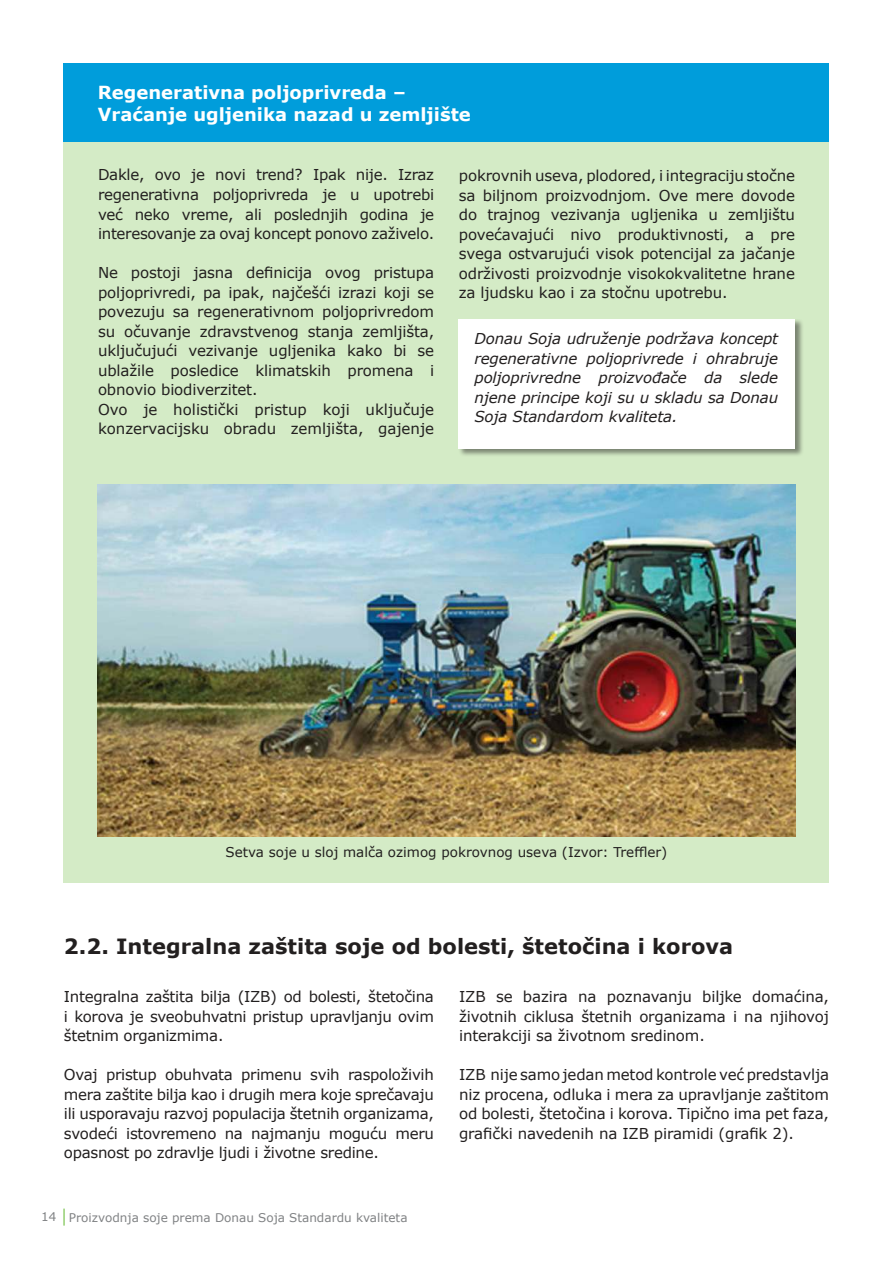
<style>
.page{position:relative;width:893px;height:1263px;background:#fff}
.page>*{position:absolute;margin:0;border:0;box-sizing:border-box;transform-origin:0 0}
.t1{font:700 21px "Verdana";color:#221f1f}
.t2{font:700 18px/21.6px "Verdana";color:#fff}
.t3{font:15px/19.5px "Verdana";letter-spacing:-.01em;color:#221f1f;text-align:justify}
.t4{font:italic 15px/19.5px "Verdana";letter-spacing:-.01em;color:#221f1f;text-align:justify}
.t5{font:13.5px "Verdana";color:#221f1f}
.t6{font:12px "Verdana";color:#808284}
</style>
<div class="page">
<svg style="left:63px;top:1208px;width:2px;height:17px"></svg>
<div style="left:64px;top:86px;width:765px;height:797px;background:#d4ebc6"></div>
<div style="left:64px;top:64px;width:765px;height:78px;background:#009ddb"></div>
<img style="left:98px;top:485px;width:697px;height:351px">
<div style="left:458px;top:319px;width:346px;height:138px;background:#221f1f;opacity:.5"></div>
<div style="left:459px;top:319px;width:336px;height:129px;background:#fff"></div>
<p class="t2" style="left:98px;top:83px;width:374px">Regenerativna poljoprivreda –<br>Vraćanje ugljenika nazad u zemljište</p>
<p class="t3" style="left:98px;top:165px;width:338px">Dakle, ovo je novi trend? Ipak nije. Izraz regenerativna poljoprivreda je u upotrebi već neko vreme, ali poslednjih godina je interesovanje za ovaj koncept ponovo zaživelo.</p>
<p class="t3" style="left:98px;top:263px;width:338px;text-align:left">Ne postoji jasna definicija ovog pristupa poljoprivredi, pa ipak, najčešći izrazi koji se povezuju sa regenerativnom poljoprivredom su očuvanje zdravstvenog stanja zemljišta, uključujući vezivanje ugljenika kako bi se ublažile posledice klimatskih promena i obnovio biodiverzitet.<br>Ovo je holistički pristup koji uključuje konzervacijsku obradu zemljišta, gajenje</p>
<p class="t3" style="left:459px;top:166px;width:338px">pokrovnih useva, plodored, i integraciju stočne sa biljnom proizvodnjom. Ove mere dovode do trajnog vezivanja ugljenika u zemljištu povećavajući nivo produktivnosti, a pre svega ostvarujući visok potencijal za jačanje održivosti proizvodnje visokokvalitetne hrane za ljudsku kao i za stočnu upotrebu.</p>
<p class="t4" style="left:474px;top:329px;width:305px">Donau Soja udruženje podržava koncept regenerativne poljoprivrede i ohrabruje poljoprivredne proizvođače da slede njene principe koji su u skladu sa Donau Soja Standardom kvaliteta.</p>
<p class="t5" style="left:226px;top:843px;width:443px">Setva soje u sloj malča ozimog pokrovnog useva (Izvor: Treffler)</p>
<h1 class="t1" style="left:64px;top:931px;width:671px">2.2. Integralna zaštita soje od bolesti, štetočina i korova</h1>
<p class="t3" style="left:64px;top:987px;width:371px">Integralna zaštita bilja (IZB) od bolesti, štetočina i korova je sveobuhvatni pristup upravljanju ovim štetnim organizmima.</p>
<p class="t3" style="left:64px;top:1065px;width:371px">Ovaj pristup obuhvata primenu svih raspoloživih mera zaštite bilja kao i drugih mera koje sprečavaju ili usporavaju razvoj populacija štetnih organizama, svodeći istovremeno na najmanju moguću meru opasnost po zdravlje ljudi i životne sredine.</p>
<p class="t3" style="left:459px;top:987px;width:371px">IZB se bazira na poznavanju biljke domaćina, životnih ciklusa štetnih organizama i na njihovoj interakciji sa životnom sredinom.</p>
<p class="t3" style="left:459px;top:1065px;width:371px">IZB nije samo jedan metod kontrole već predstavlja niz procena, odluka i mera za upravljanje zaštitom od bolesti, štetočina i korova. Tipično ima pet faza, grafički navedenih na IZB piramidi (grafik 2).</p>
<p class="t6" style="left:41px;top:1209px;width:368px">14 Proizvodnja soje prema Donau Soja Standardu kvaliteta</p>
</div>
